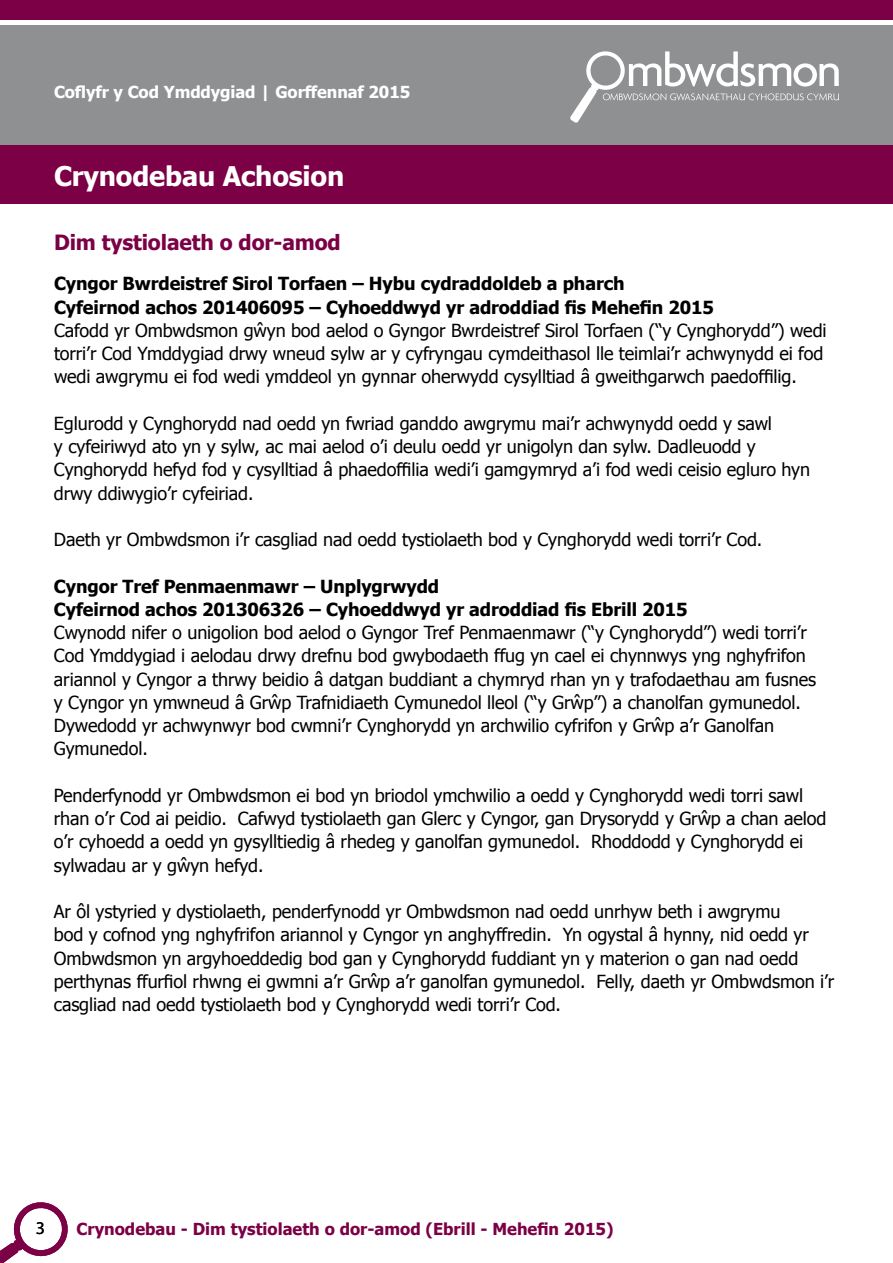
<style>
.page{position:relative;width:893px;height:1263px;background:#fff}
.page>*{position:absolute;margin:0;border:0;box-sizing:border-box;transform-origin:0 0}
.t1{font:700 27px "Tahoma";letter-spacing:-.005em;color:#fff}
.t2{font:700 21px "Tahoma";letter-spacing:-.005em;color:#7b0046}
.t3{font:18px/23.2px "Tahoma";letter-spacing:-.005em;color:#000}
.t4{font:700 18px/23.2px "Tahoma";letter-spacing:-.005em;color:#000}
.t5{font:18px "Myriad Pro";color:#000}
.t6{font:700 16.5px "Tahoma";letter-spacing:-.005em;color:#fff}
.t7{font:700 16.5px "Tahoma";color:#7b0046}
</style>
<div class="page">
<div style="left:0;top:145px;width:893px;height:59px;background:#7b0046"></div>
<div style="left:0;top:26px;width:893px;height:119px;background:#8e9092"></div>
<div style="left:0;top:0;width:893px;height:20px;background:#7b0046"></div>
<svg style="left:570px;top:51px;width:269px;height:72px"></svg>
<svg style="left:0;top:1202px;width:68px;height:61px"></svg>
<p class="t6" style="left:54px;top:80px;width:358px">Coflyfr y Cod Ymddygiad | Gorffennaf 2015</p>
<p class="t6" style="left:123px;top:80px;width:244px">r Ombwdsmon | Eb ill 2011</p>
<h1 class="t1" style="left:54px;top:158px;width:292px">Crynodebau Achosion</h1>
<p class="t2" style="left:54px;top:228px;width:288px">Dim tystiolaeth o dor-amod</p>
<p class="t4" style="left:54px;top:271px;width:661px">Cyngor Bwrdeistref Sirol Torfaen – Hybu cydraddoldeb a pharch<br>Cyfeirnod achos 201406095 – Cyhoeddwyd yr adroddiad fis Mehefin 2015</p>
<p class="t3" style="left:54px;top:318px;width:774px">Cafodd yr Ombwdsmon gŵyn bod aelod o Gyngor Bwrdeistref Sirol Torfaen (“y Cynghorydd”) wedi torri’r Cod Ymddygiad drwy wneud sylw ar y cyfryngau cymdeithasol lle teimlai’r achwynydd ei fod wedi awgrymu ei fod wedi ymddeol yn gynnar oherwydd cysylltiad â gweithgarwch paedoffilig.</p>
<p class="t3" style="left:54px;top:411px;width:758px">Eglurodd y Cynghorydd nad oedd yn fwriad ganddo awgrymu mai’r achwynydd oedd y sawl<br>y cyfeiriwyd ato yn y sylw, ac mai aelod o’i deulu oedd yr unigolyn dan sylw. Dadleuodd y Cynghorydd hefyd fod y cysylltiad â phaedoffilia wedi’i gamgymryd a’i fod wedi ceisio egluro hyn drwy ddiwygio’r cyfeiriad.</p>
<p class="t3" style="left:54px;top:527px;width:710px">Daeth yr Ombwdsmon i’r casgliad nad oedd tystiolaeth bod y Cynghorydd wedi torri’r Cod.</p>
<p class="t4" style="left:54px;top:573px;width:635px">Cyngor Tref Penmaenmawr – Unplygrwydd<br>Cyfeirnod achos 201306326 – Cyhoeddwyd yr adroddiad fis Ebrill 2015</p>
<p class="t3" style="left:54px;top:620px;width:764px">Cwynodd nifer o unigolion bod aelod o Gyngor Tref Penmaenmawr (“y Cynghorydd”) wedi torri’r Cod Ymddygiad i aelodau drwy drefnu bod gwybodaeth ffug yn cael ei chynnwys yng nghyfrifon ariannol y Cyngor a thrwy beidio â datgan buddiant a chymryd rhan yn y trafodaethau am fusnes y Cyngor yn ymwneud â Grŵp Trafnidiaeth Cymunedol lleol (“y Grŵp”) a chanolfan gymunedol.<br>Dywedodd yr achwynwyr bod cwmni’r Cynghorydd yn archwilio cyfrifon y Grŵp a’r Ganolfan Gymunedol.</p>
<p class="t3" style="left:54px;top:783px;width:774px">Penderfynodd yr Ombwdsmon ei bod yn briodol ymchwilio a oedd y Cynghorydd wedi torri sawl rhan o’r Cod ai peidio. Cafwyd tystiolaeth gan Glerc y Cyngor, gan Drysorydd y Grŵp a chan aelod o’r cyhoedd a oedd yn gysylltiedig â rhedeg y ganolfan gymunedol. Rhoddodd y Cynghorydd ei sylwadau ar y gŵyn hefyd.</p>
<p class="t3" style="left:54px;top:899px;width:782px">Ar ôl ystyried y dystiolaeth, penderfynodd yr Ombwdsmon nad oedd unrhyw beth i awgrymu<br>bod y cofnod yng nghyfrifon ariannol y Cyngor yn anghyffredin. Yn ogystal â hynny, nid oedd yr Ombwdsmon yn argyhoeddedig bod gan y Cynghorydd fuddiant yn y materion o gan nad oedd perthynas ffurfiol rhwng ei gwmni a’r Grŵp a’r ganolfan gymunedol. Felly, daeth yr Ombwdsmon i’r casgliad nad oedd tystiolaeth bod y Cynghorydd wedi torri’r Cod.</p>
<p class="t5" style="left:36px;top:1217px;width:11px">3</p>
<p class="t7" style="left:77px;top:1217px;width:538px">Crynodebau - Dim tystiolaeth o dor-amod (Ebrill - Mehefin 2015)</p>
</div>
